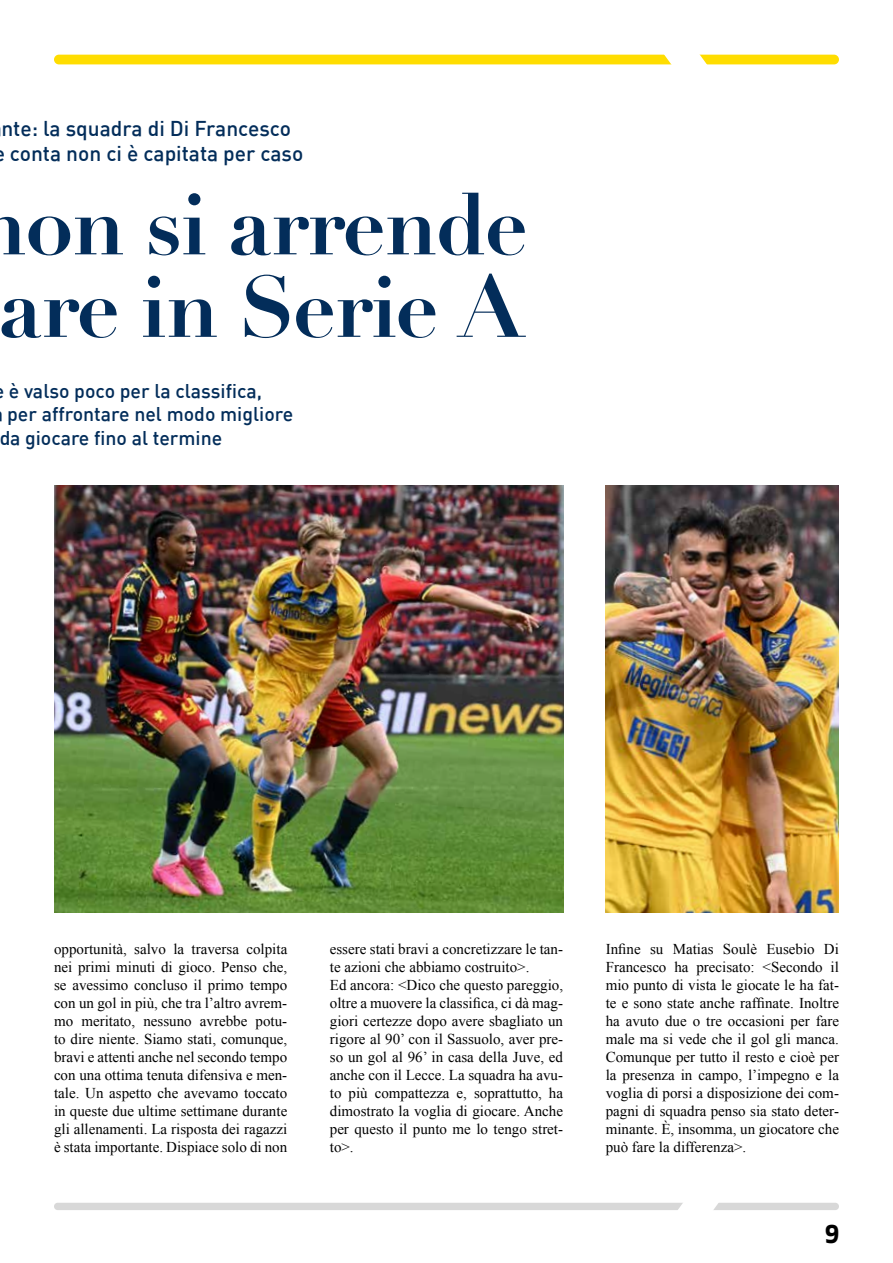
<style>
.page{position:relative;width:893px;height:1263px;background:#fff}
.page>*{position:absolute;margin:0;border:0;box-sizing:border-box;transform-origin:0 0}
.t1{font:700 85.5px/82.5px "Didot";letter-spacing:-.02em;color:#032d5a}
.t2{font:700 24px "Apex New";color:#000}
.t3{font:500 21px/25.2px "DIN";color:#032d5a;text-align:center}
.t4{font:500 19.5px "DIN";color:#032d5a}
.t5{font:15px/18px "Times New Roman";color:#000;text-align:justify}
</style>
<div class="page">
<div style="left:54px;top:55px;width:785px;height:9px;background:#fd0;border-radius:5px"></div>
<svg style="left:664px;top:54px;width:47px;height:11px"></svg>
<div style="left:54px;top:1203px;width:785px;height:7px;background:#d8d8d8;border-radius:4px"></div>
<svg style="left:678px;top:1203px;width:40px;height:7px"></svg>
<img style="left:54px;top:486px;width:509px;height:426px">
<img style="left:606px;top:486px;width:233px;height:426px">
<h3 class="t3" style="left:1px;top:115px;width:303px">nte: la squadra di Di Francesco conta non ci è capitata per caso</h3>
<h1 class="t1" style="left:-27px;top:184px;width:556px">non si arrende are in Serie A</h1>
<h3 class="t4" style="left:9px;top:378px;width:255px">è valso poco per la classifica,</h3>
<h3 class="t4" style="left:7px;top:402px;width:288px">per affrontare nel modo migliore</h3>
<h3 class="t4" style="left:-1px;top:425px;width:225px">da giocare fino al termine</h3>
<p class="t5" style="left:54px;top:940px;width:235px">opportunità, salvo la traversa colpita nei primi minuti di gioco. Penso che, se avessimo concluso il primo tempo con un gol in più, che tra l’altro avrem&shy;mo meritato, nessuno avrebbe potu&shy;to dire niente. Siamo stati, comunque, bravi e attenti anche nel secondo tempo con una ottima tenuta difensiva e men&shy;tale. Un aspetto che avevamo toccato in queste due ultime settimane durante gli allenamenti. La risposta dei ragazzi è stata importante. Dispiace solo di non</p>
<p class="t5" style="left:330px;top:940px;width:235px;text-align:left">essere stati bravi a concretizzare le tan&shy;te azioni che abbiamo costruito&gt;.<br>Ed ancora: &lt;Dico che questo pareggio, oltre a muovere la classifica, ci dà mag&shy;giori certezze dopo avere sbagliato un rigore al 90’ con il Sassuolo, aver pre&shy;so un gol al 96’ in casa della Juve, ed anche con il Lecce. La squadra ha avu&shy;to più compattezza e, soprattutto, ha dimostrato la voglia di giocare. Anche per questo il punto me lo tengo stret&shy;to&gt;.</p>
<p class="t5" style="left:606px;top:940px;width:235px">Infine su Matias Soulè Eusebio Di Francesco ha precisato: &lt;Secondo il mio punto di vista le giocate le ha fat&shy;te e sono state anche raffinate. Inoltre ha avuto due o tre occasioni per fare male ma si vede che il gol gli manca.<br>Comunque per tutto il resto e cioè per la presenza in campo, l’impegno e la voglia di porsi a disposizione dei com&shy;pagni di squadra penso sia stato deter&shy;minante. È, insomma, un giocatore che può fare la differenza&gt;.</p>
<h2 class="t2" style="left:825px;top:1213px;width:16px">9</h2>
</div>
